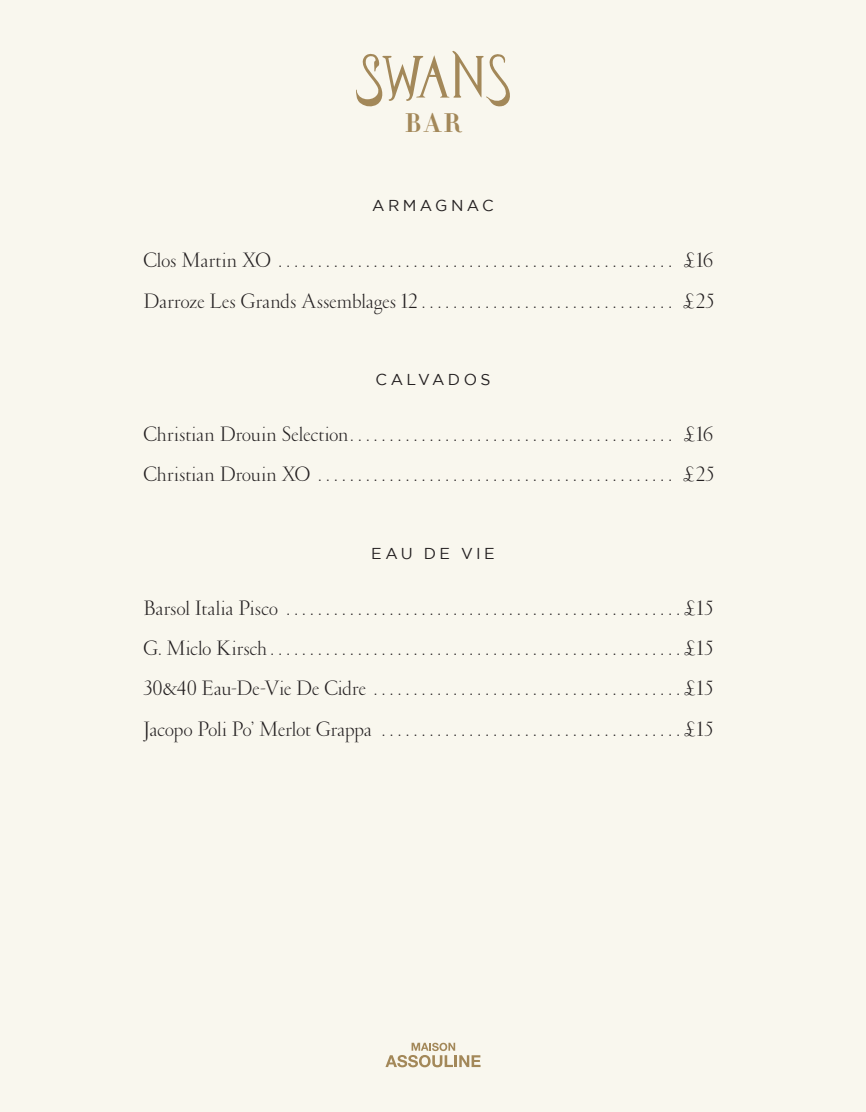
<style>
.page{position:relative;width:866px;height:1112px;background:#fff}
.page>*{position:absolute;margin:0;border:0;box-sizing:border-box;transform-origin:0 0}
.t1{font:26.43px "Didot HTF B06 Bold";color:#a38859}
.Paragraph_Style_1{font:300 21px "Garamond";letter-spacing:.01em;color:#231f20}
.Paragraph_Style_1-2{font:15.75px "Gotham";letter-spacing:.215em;color:#231f20}
</style>
<div class="page">
<div style="left:0;top:0;width:866px;height:1111px;background:#f9f7ee"></div>
<svg style="left:356px;top:51px;width:154px;height:56px"></svg>
<svg style="left:385px;top:1042px;width:95px;height:25px"></svg>
<p class="t1" style="left:405px;top:106px;width:58px">BAR</p>
<p class="Paragraph_Style_1-2" style="left:372px;top:196px;width:123px">ARMAGNAC</p>
<p class="Paragraph_Style_1" style="left:143px;top:249px;width:571px">Clos Martin XO . . . . . . . . . . . . . . . . . . . . . . . . . . . . . . . . . . . . . . . . . . . . . . . . . . £16</p>
<p class="Paragraph_Style_1" style="left:143px;top:290px;width:572px">Darroze Les Grands Assemblages 12 . . . . . . . . . . . . . . . . . . . . . . . . . . . . . . . . £25</p>
<p class="Paragraph_Style_1-2" style="left:375px;top:369px;width:116px">CALVADOS</p>
<p class="Paragraph_Style_1" style="left:143px;top:423px;width:571px">Christian Drouin Selection . . . . . . . . . . . . . . . . . . . . . . . . . . . . . . . . . . . . . . . . . £16</p>
<p class="Paragraph_Style_1" style="left:143px;top:463px;width:572px">Christian Drouin XO . . . . . . . . . . . . . . . . . . . . . . . . . . . . . . . . . . . . . . . . . . . . . £25</p>
<p class="Paragraph_Style_1-2" style="left:371px;top:543px;width:125px">EAU DE VIE</p>
<p class="Paragraph_Style_1" style="left:143px;top:597px;width:571px">Barsol Italia Pisco . . . . . . . . . . . . . . . . . . . . . . . . . . . . . . . . . . . . . . . . . . . . . . . . . £15</p>
<p class="Paragraph_Style_1" style="left:143px;top:637px;width:571px">G. Miclo Kirsch . . . . . . . . . . . . . . . . . . . . . . . . . . . . . . . . . . . . . . . . . . . . . . . . . . . £15</p>
<p class="Paragraph_Style_1" style="left:143px;top:677px;width:571px">30&amp;40 Eau-De-Vie De Cidre . . . . . . . . . . . . . . . . . . . . . . . . . . . . . . . . . . . . . . £15</p>
<p class="Paragraph_Style_1" style="left:143px;top:717px;width:571px">Jacopo Poli Po’ Merlot Grappa . . . . . . . . . . . . . . . . . . . . . . . . . . . . . . . . . . . . . £15</p>
</div>
